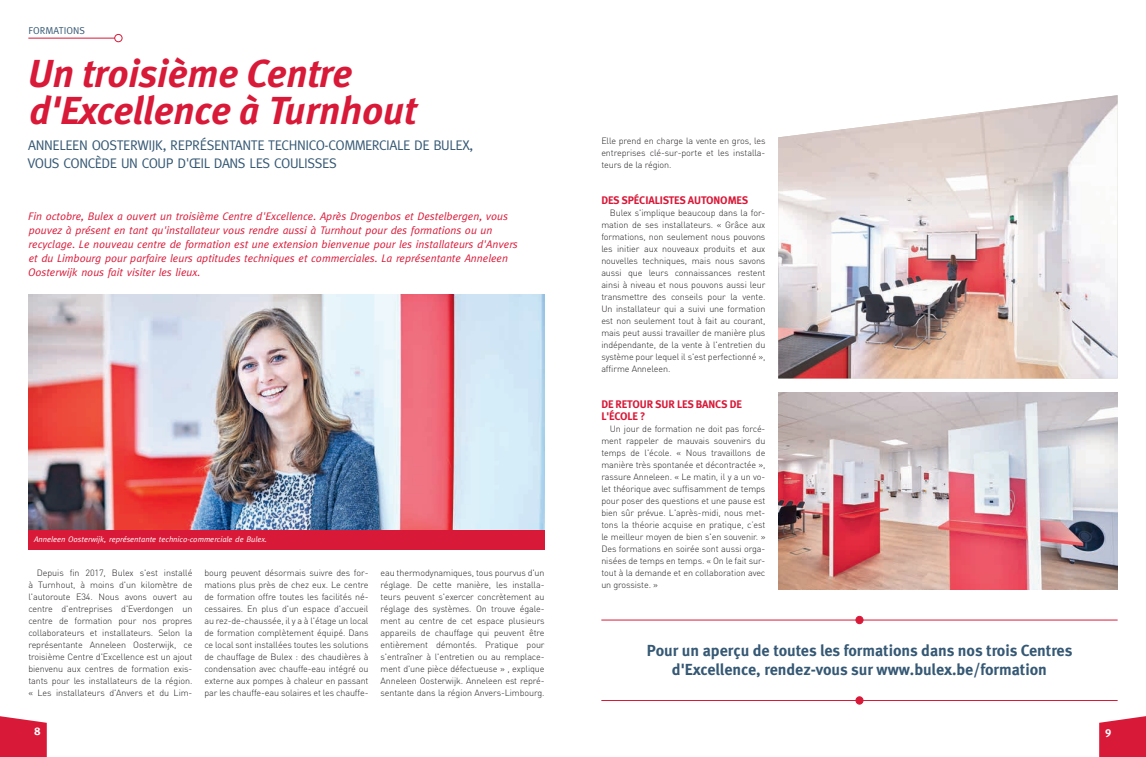
<style>
.page{position:relative;width:1146px;height:757px;background:#fff}
.page>*{position:absolute;margin:0;border:0;box-sizing:border-box;transform-origin:0 0}
.t1{font:italic 700 39px/37px "Meta";color:#d91938}
.t2{font:700 16px/19px "Meta";color:#355874;text-align:center}
.t3{font:14px/18px "Meta";letter-spacing:-.03em;color:#355874}
.t4{font:700 11.1px "Meta";color:#fff}
.t5{font:italic 11px/14px "Meta";color:#d91938}
.t6{font:700 11px/12px "Meta";letter-spacing:-.01em;color:#d91938}
.t7{font:10px "Meta";color:#355874}
.t8{font:300 9px/12px "DIN";letter-spacing:-.01em;color:#231f20;text-align:justify}
.t9{font:italic 8px "Meta";color:#fff}
</style>
<div class="page">
<svg style="left:1099px;top:716px;width:46px;height:41px;background:#dc2d49"></svg>
<svg style="left:0;top:716px;width:47px;height:41px;background:#dc2d49"></svg>
<img style="left:778px;top:95px;width:339px;height:283px">
<hr style="left:28px;top:38px;width:87px;height:1px;background:#d91938">
<div style="left:114px;top:34px;width:8px;height:8px;border:1px solid #d91938;border-radius:50%"></div>
<img style="left:28px;top:295px;width:516px;height:235px">
<img style="left:778px;top:393px;width:339px;height:197px">
<div style="left:28px;top:530px;width:516px;height:20px;background:#d91938"></div>
<hr style="left:601px;top:620px;width:516px;height:1px;background:#d91938">
<div style="left:855px;top:616px;width:7px;height:8px;background:#d91938;border-radius:50%"></div>
<div style="left:855px;top:616px;width:8px;height:8px;border:1px solid #d91938;border-radius:50%"></div>
<hr style="left:601px;top:700px;width:516px;height:1px;background:#d91938">
<div style="left:855px;top:697px;width:7px;height:7px;background:#d91938;border-radius:50%"></div>
<div style="left:855px;top:696px;width:8px;height:8px;border:1px solid #d91938;border-radius:50%"></div>
<p class="t7" style="left:29px;top:25px;width:58px">FORMATIONS</p>
<h1 class="t1" style="left:28px;top:54px;width:389px">Un troisième Centre d'Excellence à Turnhout</h1>
<h3 class="t3" style="left:28px;top:136px;width:447px">ANNELEEN OOSTERWIJK, REPRÉSENTANTE TECHNICO-COMMERCIALE DE BULEX,<br>VOUS CONCÈDE UN COUP D'ŒIL DANS LES COULISSES</h3>
<p class="t5" style="left:28px;top:209px;width:491px">Fin octobre, Bulex a ouvert un troisième Centre d'Excellence. Après Drogenbos et Destelbergen, vous pouvez à présent en tant qu'installateur vous rendre aussi à Turnhout pour des formations ou un recyclage. Le nouveau centre de formation est une extension bienvenue pour les installateurs d'Anvers et du Limbourg pour parfaire leurs aptitudes techniques et commerciales. La représentante Anneleen Oosterwijk nous fait visiter les lieux.</p>
<p class="t9" style="left:34px;top:535px;width:234px">Anneleen Oosterwijk, représentante technico-commerciale de Bulex.</p>
<p class="t8" style="left:28px;top:566px;width:165px;text-indent:9px">Depuis fin 2017, Bulex s'est installé à Turnhout, à moins d'un kilomètre de l'autoroute E34. Nous avons ouvert au centre d'entreprises d'Everdongen un centre de formation pour nos propres collaborateurs et installateurs. Selon la représentante Anneleen Oosterwijk, ce troisième Centre d'Excellence est un ajout bienvenu aux centres de formation exis&shy;tants pour les installateurs de la région. « Les installateurs d'Anvers et du Lim-</p>
<p class="t8" style="left:204px;top:566px;width:165px">bourg peuvent désormais suivre des for&shy;mations plus près de chez eux. Le centre de formation offre toutes les facilités né&shy;cessaires. En plus d'un espace d'accueil au rez-de-chaussée, il y a à l'étage un local de formation complètement équipé. Dans ce local sont installées toutes les solutions de chauffage de Bulex : des chaudières à condensation avec chauffe-eau intégré ou externe aux pompes à chaleur en passant par les chauffe-eau solaires et les chauffe-</p>
<p class="t8" style="left:380px;top:566px;width:165px">eau thermodynamiques, tous pourvus d'un réglage. De cette manière, les installa&shy;teurs peuvent s'exercer concrètement au réglage des systèmes. On trouve égale&shy;ment au centre de cet espace plusieurs appareils de chauffage qui peuvent être entièrement démontés. Pratique pour s'entraîner à l'entretien ou au remplace&shy;ment d'une pièce défectueuse » , explique Anneleen Oosterwijk. Anneleen est repré&shy;sentante dans la région Anvers-Limbourg.</p>
<p class="t8" style="left:601px;top:134px;width:165px">Elle prend en charge la vente en gros, les entreprises clé-sur-porte et les installa&shy;teurs de la région.</p>
<p class="t6" style="left:601px;top:194px;width:148px">DES SPÉCIALISTES AUTONOMES</p>
<p class="t8" style="left:601px;top:206px;width:165px;text-indent:9px">Bulex s'implique beaucoup dans la for&shy;mation de ses installateurs. « Grâce aux formations, non seulement nous pouvons les initier aux nouveaux produits et aux nouvelles techniques, mais nous savons aussi que leurs connaissances restent ainsi à niveau et nous pouvons aussi leur transmettre des conseils pour la vente.<br>Un installateur qui a suivi une formation est non seulement tout à fait au courant, mais peut aussi travailler de manière plus indépendante, de la vente à l'entretien du système pour lequel il s'est perfectionné », affirme Anneleen.</p>
<p class="t6" style="left:601px;top:398px;width:142px">DE RETOUR SUR LES BANCS DE<br>L'ÉCOLE ?</p>
<p class="t8" style="left:601px;top:422px;width:165px;text-indent:9px">Un jour de formation ne doit pas forcé&shy;ment rappeler de mauvais souvenirs du temps de l'école. « Nous travaillons de manière très spontanée et décontractée », rassure Anneleen. « Le matin, il y a un vo&shy;let théorique avec suffisamment de temps pour poser des questions et une pause est bien sûr prévue. L'après-midi, nous met&shy;tons la théorie acquise en pratique, c’est le meilleur moyen de bien s'en souvenir. » Des formations en soirée sont aussi orga&shy;nisées de temps en temps. « On le fait sur&shy;tout à la demande et en collaboration avec un grossiste. »</p>
<h2 class="t2" style="left:646px;top:641px;width:427px">Pour un aperçu de toutes les formations dans nos trois Centres d'Excellence, rendez-vous sur www.bulex.be/formation</h2>
<p class="t4" style="left:34px;top:724px;width:8px">8</p>
<p class="t4" style="left:1105px;top:724px;width:8px">9</p>
</div>
